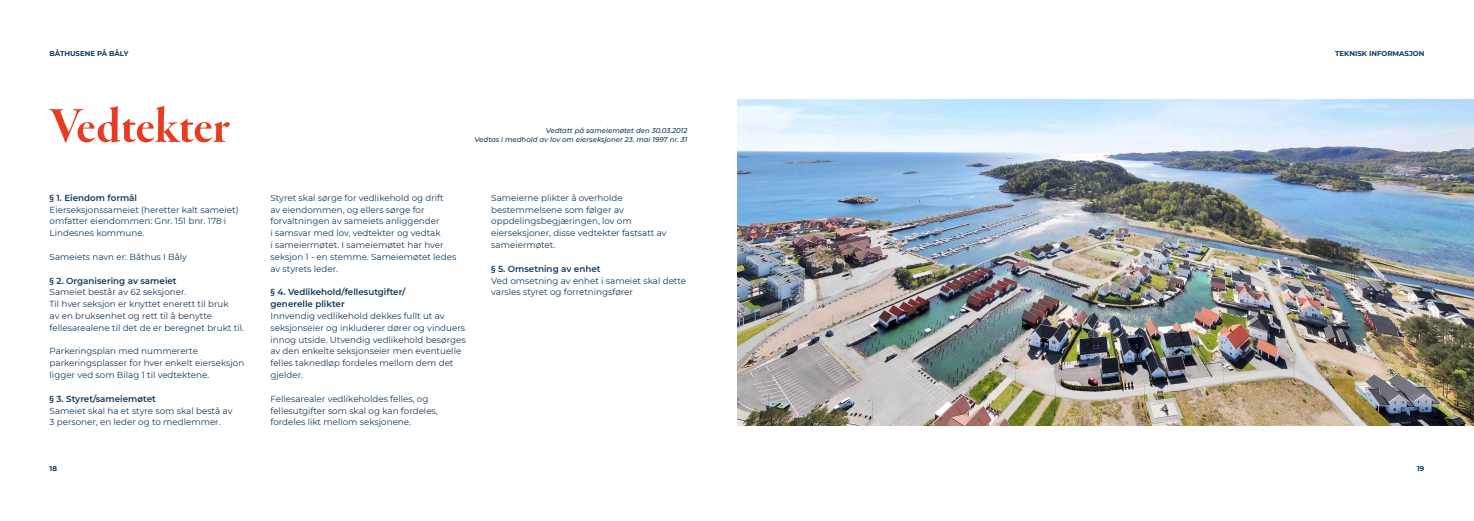
<style>
.page{position:relative;width:1474px;height:521px;background:#fff}
.page>*{position:absolute;margin:0;border:0;box-sizing:border-box;transform-origin:0 0}
.t1{font:52.76px "Garamond Premr Pro Bd Disp";color:#e73b22}
.t2{font:8.75px/11.8px "Montserrat";color:#10395b}
.t3{font:600 8.75px/11.8px "Montserrat";color:#10395b}
.t4{font:italic 500 7px/8.4px "Montserrat";color:#10395b;text-align:right}
.t5{font:700 7px "Montserrat";color:#10395b}
</style>
<div class="page">
<img style="left:737px;top:99px;width:736px;height:326px">
<p class="t5" style="left:50px;top:49px;width:80px">BÅTHUSENE PÅ BÅLY</p>
<h1 class="t1" style="left:50px;top:97px;width:181px">Vedtekter</h1>
<p class="t3" style="left:50px;top:191px;width:89px">§ 1. Eiendom formål</p>
<p class="t2" style="left:50px;top:203px;width:190px">Eierseksjonssameiet (heretter kalt sameiet) omfatter eiendommen: Gnr. 151 bnr. 178 i<br>Lindesnes kommune.</p>
<p class="t2" style="left:50px;top:251px;width:139px">Sameiets navn er: Båthus I Båly</p>
<p class="t3" style="left:50px;top:274px;width:129px">§ 2. Organisering av sameiet</p>
<p class="t2" style="left:50px;top:286px;width:196px">Sameiet består av 62 seksjoner.<br>Til hver seksjon er knyttet enerett til bruk<br>av en bruksenhet og rett til å benytte fellesarealene til det de er beregnet brukt til.</p>
<p class="t2" style="left:50px;top:345px;width:196px">Parkeringsplan med nummererte parkeringsplasser for hver enkelt eierseksjon ligger ved som Bilag 1 til vedtektene.</p>
<p class="t3" style="left:50px;top:392px;width:108px">§ 3. Styret/sameiemøtet</p>
<p class="t2" style="left:50px;top:404px;width:184px">Sameiet skal ha et styre som skal bestå av<br>3 personer, en leder og to medlemmer.</p>
<p class="t4" style="left:474px;top:126px;width:214px">Vedtatt på sameiemøtet den 30.03.2012<br>Vedtas i medhold av lov om eierseksjoner 23. mai 1997 nr. 31</p>
<p class="t2" style="left:270px;top:191px;width:187px">Styret skal sørge for vedlikehold og drift<br>av eiendommen, og ellers sørge for forvaltningen av sameiets anliggender<br>i samsvar med lov, vedtekter og vedtak<br>i sameiermøtet. I sameiemøtet har hver seksjon 1 - en stemme. Sameiemøtet ledes av styrets leder.</p>
<p class="t3" style="left:270px;top:286px;width:136px">§ 4. Vedlikehold/fellesutgifter/ generelle plikter</p>
<p class="t2" style="left:270px;top:310px;width:197px">Innvendig vedlikehold dekkes fullt ut av seksjonseier og inkluderer dører og vinduers innog utside. Utvendig vedlikehold besørges av den enkelte seksjonseier men eventuelle felles taknedløp fordeles mellom dem det gjelder.</p>
<p class="t2" style="left:270px;top:392px;width:169px">Fellesarealer vedlikeholdes felles, og fellesutgifter som skal og kan fordeles, fordeles likt mellom seksjonene.</p>
<p class="t2" style="left:491px;top:191px;width:177px">Sameierne plikter å overholde bestemmelsene som følger av oppdelingsbegjæringen, lov om eierseksjoner, disse vedtekter fastsatt av sameiermøtet.</p>
<p class="t3" style="left:491px;top:262px;width:111px">§ 5. Omsetning av enhet</p>
<p class="t2" style="left:491px;top:274px;width:196px">Ved omsetning av enhet i sameiet skal dette varsles styret og forretningsfører</p>
<p class="t5" style="left:1335px;top:49px;width:91px">TEKNISK INFORMASJON</p>
<p class="t5" style="left:50px;top:464px;width:9px">18</p>
<p class="t5" style="left:1416px;top:464px;width:9px">19</p>
</div>
